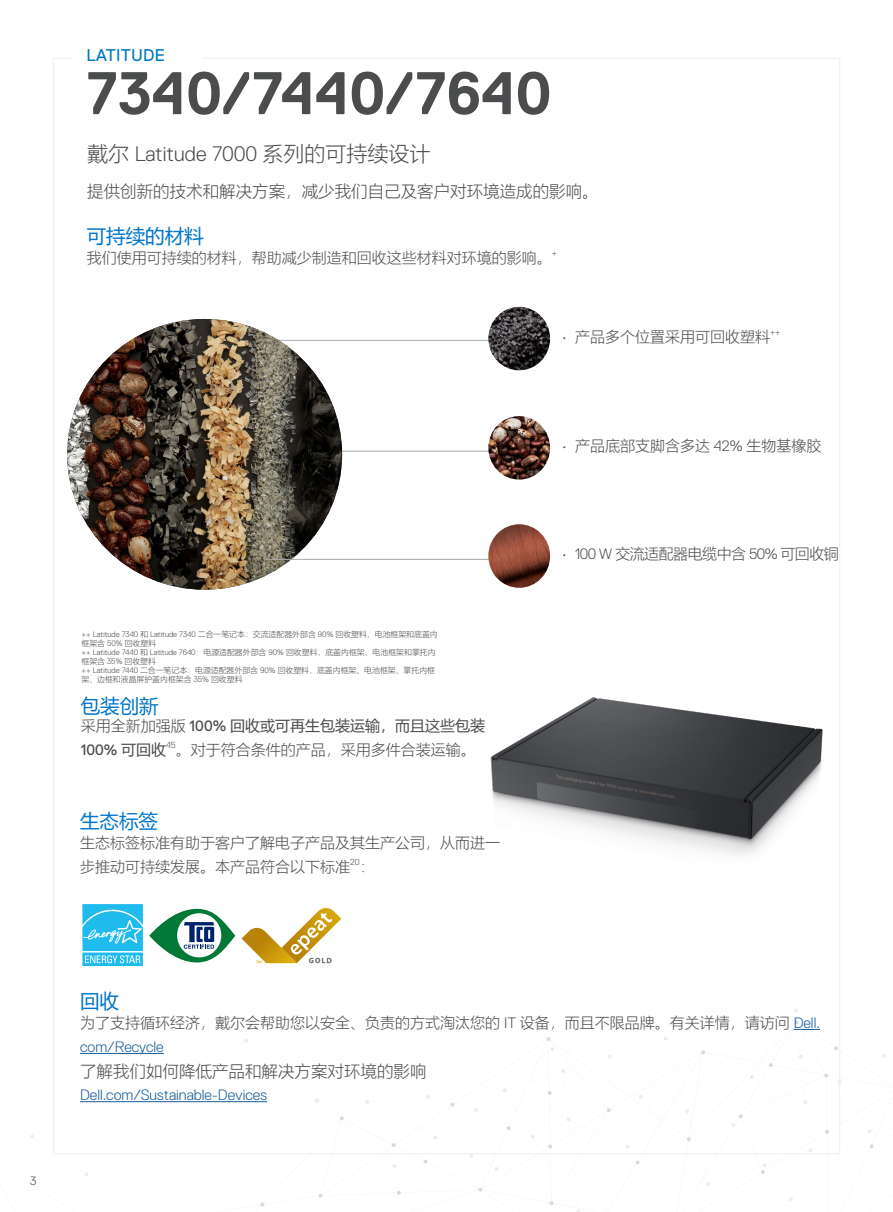
<style>
.page{position:relative;width:893px;height:1212px;background:#fff}
.page>*{position:absolute;margin:0;border:0;box-sizing:border-box;transform-origin:0 0}
.t1{font:700 60px "Dell Replica";color:#4b4c4d}
.t2{font:300 21px "Dell Replica";color:#4b4c4d}
.t3{font:19.5px "Microsoft Ya Hei";color:#0076ce}
.t4{font:16.95px "Dell Replica";letter-spacing:.01em;color:#007bc2}
.t5{font:300 16.5px "Microsoft Ya Hei";color:#4b4c4d}
.t6{font:300 15px/24px "Microsoft Ya Hei";color:#4b4c4d}
.t7{font:300 15px "Dell Replica";color:#175d9e}
.t8{font:15px "Microsoft Ya Hei";color:#4b4c4d}
.t9{font:300 15px "Microsoft Ya Hei";letter-spacing:-.035em;color:#4b4c4d}
.t10{font:15px "Dell Replica";color:#4b4c4d}
.t11{font:300 12px "Dell Replica";color:#4b4c4d}
.t12{font:300 8.7px "Dell Replica";color:#4b4c4d}
.t13{font:300 7.8px "Dell Replica";color:#4b4c4d}
.t14{font:300 7.8px/9px "Microsoft Ya Hei";color:#4b4c4d}
.s1{font-family:"Microsoft Ya Hei"}
.s2{font-family:"Dell Replica"}
.s3{font-weight:300}
.s4{font-family:"Dell Replica";color:#175d9e}
</style>
<div class="page">
<svg style="left:769px;top:1063px;width:4px;height:4px"></svg>
<svg style="left:834px;top:1046px;width:4px;height:4px"></svg>
<svg style="left:825px;top:1130px;width:4px;height:4px"></svg>
<svg style="left:824px;top:1073px;width:4px;height:4px"></svg>
<svg style="left:701px;top:1050px;width:4px;height:4px"></svg>
<svg style="left:546px;top:1037px;width:4px;height:4px"></svg>
<svg style="left:548px;top:1144px;width:4px;height:4px"></svg>
<svg style="left:392px;top:1143px;width:4px;height:4px"></svg>
<svg style="left:260px;top:1202px;width:4px;height:4px"></svg>
<svg style="left:549px;top:1201px;width:5px;height:4px"></svg>
<svg style="left:607px;top:1108px;width:4px;height:4px"></svg>
<svg style="left:761px;top:1163px;width:5px;height:11px"></svg>
<svg style="left:318px;top:1193px;width:5px;height:4px"></svg>
<svg style="left:340px;top:1116px;width:4px;height:4px"></svg>
<svg style="left:450px;top:1103px;width:4px;height:4px"></svg>
<svg style="left:397px;top:1191px;width:4px;height:4px"></svg>
<svg style="left:687px;top:1137px;width:4px;height:4px"></svg>
<svg style="left:732px;top:1114px;width:11px;height:13px"></svg>
<svg style="left:870px;top:1144px;width:4px;height:4px"></svg>
<svg style="left:636px;top:1160px;width:4px;height:4px"></svg>
<svg style="left:507px;top:1126px;width:4px;height:4px"></svg>
<svg style="left:548px;top:1091px;width:4px;height:4px"></svg>
<svg style="left:424px;top:1159px;width:4px;height:4px"></svg>
<hr style="left:295px;top:451px;width:196px;height:1px;background:#a8a9ad">
<hr style="left:232px;top:340px;width:267px;height:1px;background:#a8a9ad">
<svg style="left:794px;top:1020px;width:26px;height:10px"></svg>
<hr style="left:80px;top:1053px;width:84px;height:1px;background:#175d9e">
<hr style="left:80px;top:1101px;width:187px;height:1px;background:#175d9e">
<img style="left:488px;top:307px;width:62px;height:63px">
<img style="left:488px;top:416px;width:62px;height:64px">
<svg style="left:82px;top:904px;width:153px;height:63px"></svg>
<svg style="left:242px;top:908px;width:99px;height:55px"></svg>
<img style="left:490px;top:642px;width:350px;height:225px">
<img style="left:67px;top:319px;width:275px;height:271px">
<hr style="left:266px;top:559px;width:253px;height:1px;background:#a8a9ad">
<img style="left:488px;top:524px;width:62px;height:64px">
<p class="t4" style="left:86px;top:45px;width:80px">LATITUDE</p>
<h1 class="t1" style="left:86px;top:60px;width:467px">7340/7440/7640</h1>
<h2 class="t2" style="left:87px;top:142px;width:345px"><span class="s1">戴尔</span> Latitude 7000 <span class="s1">系列的可持续设计</span></h2>
<p class="t5" style="left:87px;top:181px;width:513px">提供创新的技术和解决方案，减少我们自己及客户对环境造成的影响。</p>
<h3 class="t3" style="left:87px;top:223px;width:119px">可持续的材料</h3>
<p class="t6" style="left:87px;top:246px;width:467px">我们使用可持续的材料，帮助减少制造和回收这些材料对环境的影响。</p>
<p class="t12" style="left:552px;top:248px;width:7px">+</p>
<p class="t6" style="left:562px;top:324px;width:210px"><span class="s2">•</span> 产品多个位置采用可回收塑料</p>
<p class="t12" style="left:770px;top:327px;width:12px">++</p>
<p class="t6" style="left:562px;top:434px;width:261px"><span class="s2">•</span> 产品底部支脚含多达 <span class="s2">42%</span> 生物基橡胶</p>
<p class="t13" style="left:81px;top:630px;width:358px">++ Latitude 7340 <span class="s1">和</span> Latitude 7340 <span class="s1">二合一笔记本：交流适配器外部含</span> 90% <span class="s1">回收塑料，电池框架和底盖内</span></p>
<p class="t14" style="left:81px;top:638px;width:76px">框架含 <span class="s2">50%</span> 回收塑料</p>
<p class="t13" style="left:81px;top:648px;width:356px">++ Latitude 7440 <span class="s1">和</span> Latitude 7640<span class="s1">：电源适配器外部含</span> 90% <span class="s1">回收塑料，底盖内框架、电池框架和掌托内</span></p>
<p class="t14" style="left:81px;top:656px;width:355px">框架含 <span class="s2">35%</span> 回收塑料<br><span class="s2">++ Latitude 7440</span> 二合一笔记本：电源适配器外部含 <span class="s2">90%</span> 回收塑料，底盖内框架、电池框架、掌托内框架、边框和液晶屏护盖内框架含 <span class="s2">35%</span> 回收塑料</p>
<h3 class="t3" style="left:81px;top:693px;width:79px">包装创新</h3>
<p class="t8" style="left:81px;top:715px;width:406px"><span class="s3">采用全新加强版</span> <span class="s2">100%</span> 回收或可再生包装运输，而且这些包装</p>
<p class="t10" style="left:81px;top:741px;width:87px">100% <span class="s1">可回收</span></p>
<p class="t12" style="left:166px;top:740px;width:11px">45</p>
<p class="t6" style="left:176px;top:737px;width:301px">。对于符合条件的产品，采用多件合装运输。</p>
<h3 class="t3" style="left:80px;top:807px;width:79px">生态标签</h3>
<p class="t6" style="left:80px;top:830px;width:421px">生态标签标准有助于客户了解电子产品及其生产公司，从而进一步推动可持续发展。本产品符合以下标准</p>
<p class="t12" style="left:350px;top:857px;width:11px">20</p>
<p class="t6" style="left:360px;top:854px;width:16px">：</p>
<p class="t9" style="left:562px;top:544px;width:279px"><span class="s2">• 100 W</span> 交流适配器电缆中含 <span class="s2">50%</span> 可回收铜</p>
<p class="t11" style="left:30px;top:1174px;width:8px">3</p>
<h3 class="t3" style="left:80px;top:987px;width:40px">回收</h3>
<p class="t6" style="left:80px;top:1010px;width:741px">为了支持循环经济，戴尔会帮助您以安全、负责的方式淘汰您的 <span class="s2">IT</span> 设备，而且不限品牌。有关详情，请访问 <span class="s4">Dell.</span></p>
<p class="t7" style="left:80px;top:1038px;width:85px">com/Recycle</p>
<p class="t5" style="left:80px;top:1060px;width:348px">了解我们如何降低产品和解决方案对环境的影响</p>
<p class="t7" style="left:80px;top:1087px;width:188px">Dell.com/Sustainable-Devices</p>
</div>
